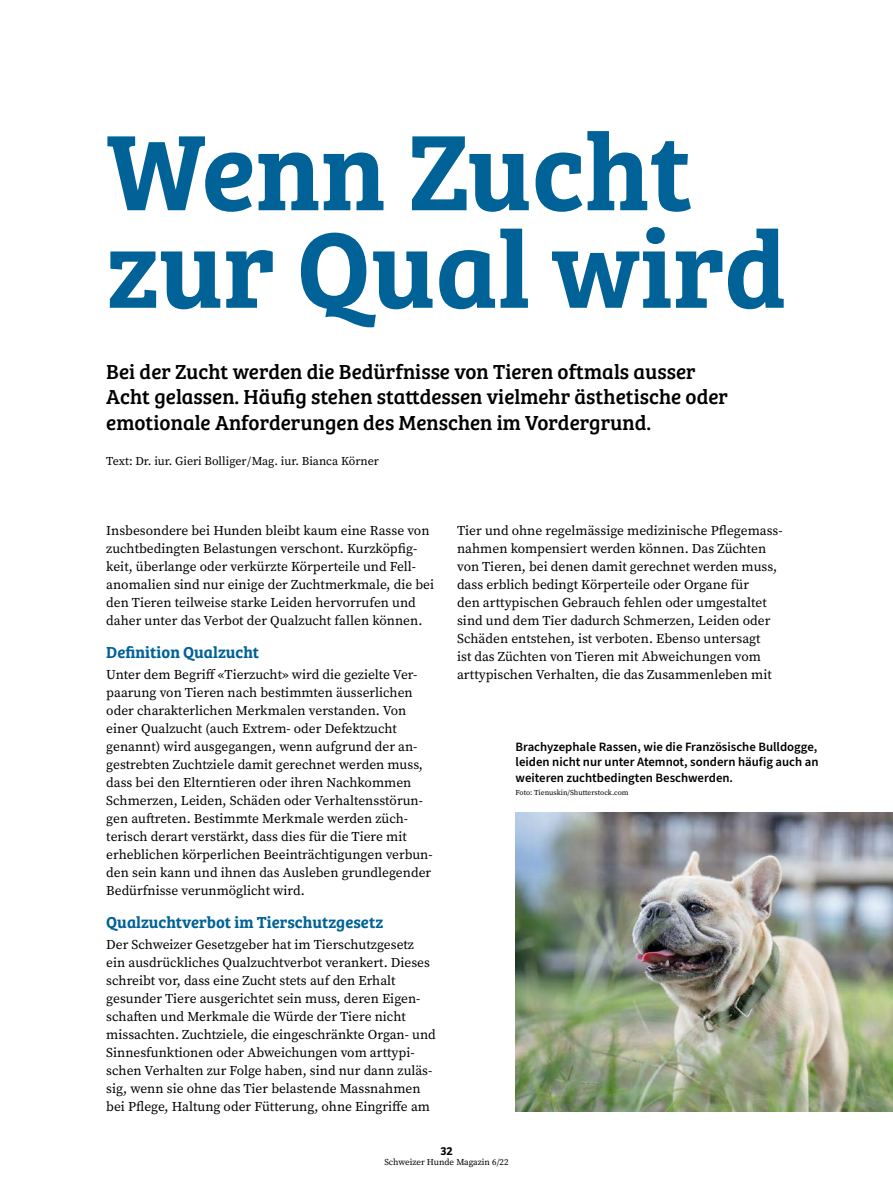
<style>
.page{position:relative;width:893px;height:1191px;background:#fff}
.page>*{position:absolute;margin:0;border:0;box-sizing:border-box;transform-origin:0 0}
.Haupttitel{font:111px/97.5px "Bree Serif Sb";color:#006296}
.Lead_14_17{font:21px/25.5px "Bree Serif";color:#000}
.Untertitel{font:16.5px "Bree Serif Sb";color:#006296}
.Lauftext_9_12{font:13.5px/18px "Source Serif Pro";color:#000}
.Bildlegende{font:600 12.75px/15.3px "Source Sans Pro";color:#000;text-align:justify}
.Autor_Fotos_unter_Le{font:12px "Source Serif Pro";color:#000}
.t1{font:600 12px "Bree";color:#000}
.t2{font:9px "Source Serif 4";color:#000}
.Bildcredit_Bildlegen{font:7.5px "Source Serif Pro";color:#000}
</style>
<div class="page">
<img style="left:515px;top:812px;width:378px;height:299px">
<p class="Haupttitel" style="left:106px;top:116px;width:682px">Wenn Zucht zur Qual wird</p>
<p class="Lead_14_17" style="left:106px;top:357px;width:623px">Bei der Zucht werden die Bedürfnisse von Tieren oftmals ausser<br>Acht gelassen. Häufig stehen stattdessen vielmehr ästhetische oder emotionale Anforderungen des Menschen im Vordergrund.</p>
<p class="Autor_Fotos_unter_Le" style="left:106px;top:453px;width:274px">Text: Dr. iur. Gieri Bolliger/Mag. iur. Bianca Körner</p>
<p class="Lauftext_9_12" style="left:106px;top:522px;width:329px">Insbesondere bei Hunden bleibt kaum eine Rasse von zuchtbedingten Belastungen verschont. Kurzköpfig&shy;keit, überlange oder verkürzte Körperteile und Fell&shy;anomalien sind nur einige der Zuchtmerkmale, die bei den Tieren teilweise starke Leiden hervorrufen und daher unter das Verbot der Qualzucht fallen können.</p>
<p class="Untertitel" style="left:106px;top:640px;width:155px">Definition Qualzucht</p>
<p class="Lauftext_9_12" style="left:106px;top:666px;width:328px">Unter dem Begriff «Tierzucht» wird die gezielte Ver&shy;paarung von Tieren nach bestimmten äusserlichen oder charakterlichen Merkmalen verstanden. Von einer Qualzucht (auch Extrem- oder Defektzucht genannt) wird ausgegangen, wenn aufgrund der an&shy;gestrebten Zuchtziele damit gerechnet werden muss, dass bei den Elterntieren oder ihren Nachkommen Schmerzen, Leiden, Schäden oder Verhaltensstörun&shy;gen auftreten. Bestimmte Merkmale werden züch&shy;terisch derart verstärkt, dass dies für die Tiere mit erheblichen körperlichen Beeinträchtigungen verbun&shy;den sein kann und ihnen das Ausleben grundlegender Bedürfnisse verunmöglicht wird.</p>
<p class="Untertitel" style="left:106px;top:910px;width:279px">Qualzuchtverbot im Tierschutzgesetz</p>
<p class="Lauftext_9_12" style="left:106px;top:936px;width:331px">Der Schweizer Gesetzgeber hat im Tierschutzgesetz ein ausdrückliches Qualzuchtverbot verankert. Dieses schreibt vor, dass eine Zucht stets auf den Erhalt gesunder Tiere ausgerichtet sein muss, deren Eigen&shy;schaften und Merkmale die Würde der Tiere nicht missachten. Zuchtziele, die eingeschränkte Organ- und Sinnesfunktionen oder Abweichungen vom arttypi&shy;schen Verhalten zur Folge haben, sind nur dann zuläs&shy;sig, wenn sie ohne das Tier belastende Massnahmen bei Pflege, Haltung oder Fütterung, ohne Eingriffe am</p>
<p class="Lauftext_9_12" style="left:457px;top:522px;width:327px">Tier und ohne regelmässige medizinische Pflegemass&shy;nahmen kompensiert werden können. Das Züchten von Tieren, bei denen damit gerechnet werden muss, dass erblich bedingt Körperteile oder Organe für<br>den arttypischen Gebrauch fehlen oder umgestaltet sind und dem Tier dadurch Schmerzen, Leiden oder Schäden entstehen, ist verboten. Ebenso untersagt<br>ist das Züchten von Tieren mit Abweichungen vom arttypischen Verhalten, die das Zusammenleben mit</p>
<p class="Bildlegende" style="left:516px;top:739px;width:304px">Brachyzephale Rassen, wie die Französische Bulldogge, leiden nicht nur unter Atemnot, sondern häufig auch an weiteren zuchtbedingten Beschwerden.</p>
<p class="Bildcredit_Bildlegen" style="left:516px;top:787px;width:115px">Foto: Tienuskin/Shutterstock.com</p>
<p class="t1" style="left:440px;top:1141px;width:14px">32</p>
<p class="t2" style="left:384px;top:1156px;width:126px">Schweizer Hunde Magazin 6/22</p>
</div>
